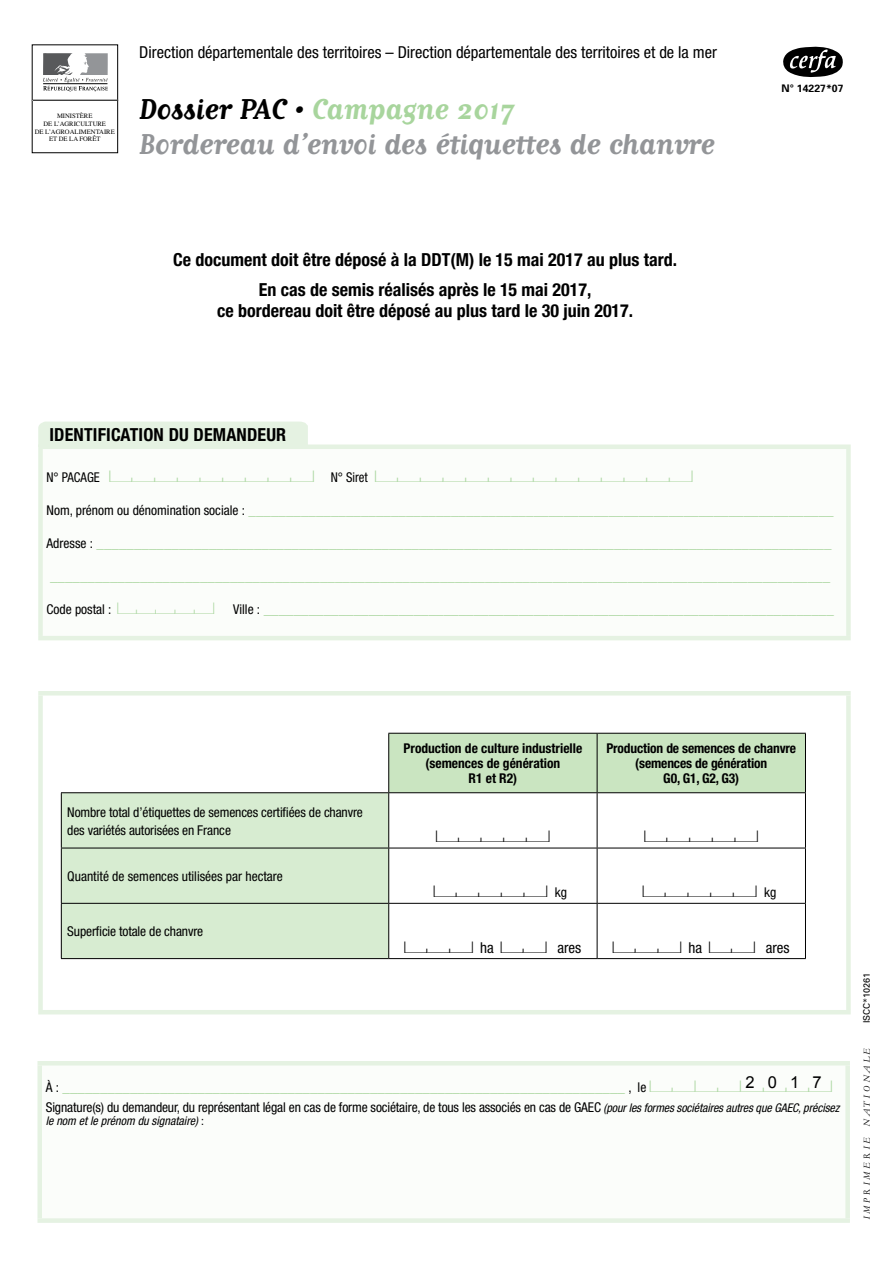
<style>
.page{position:relative;width:893px;height:1263px;background:#fff}
.page>*{position:absolute;margin:0;border:0;box-sizing:border-box;transform-origin:0 0}
.t1{font:700 33.75px/35.7px "Matrix Script";letter-spacing:-.01em;color:#939598}
.t2{font:700 condensed 18px/29.7px "Helvetica Neue";color:#000;text-align:center}
.t3{font:condensed 16.5px "Helvetica Neue";color:#000}
.t4{font:16.5px "Arial";color:#000}
.t5{font:condensed 15px "Helvetica Neue";color:#a8d59d}
.t6{font:15px "Casesaremplir";color:#a8d59d;scale:2 1}
.t7{font:15px "Casesaremplir";color:#000;scale:2 1}
.t8{font:condensed 15px "Helvetica Neue";color:#000}
.t9{font:condensed 13.5px/18px "Helvetica Neue";letter-spacing:-.01em;color:#000}
.t10{font:700 condensed 13.5px/15px "Helvetica Neue";color:#000;text-align:center}
.t11{font:italic condensed 12px "Helvetica Neue";letter-spacing:-.01em;color:#000}
.t12{font:700 10.5px "Univers";color:#000}
.t13{font:9px "Ligne Graphique";color:#000}
.t14{font:9px "Univers";color:#000}
.t15{font:6.6px/7.8px "Times";color:#000;text-align:center}
.s1{color:#000}
.s2{color:#a8d59d}
.s3{font-family:"Helvetica Neue";font-stretch:condensed;font-size:13.5px;color:#000}
.s4{font-size:13.5px;color:#000}
.s5{font-family:"Casesaremplir";font-stretch:normal;font-size:15px;color:#a8d59d}
.s6{font-family:"Helvetica Neue";font-stretch:condensed;font-size:13.5px}
.s7{font-family:"Casesaremplir";font-stretch:normal}
.s8{font-style:normal}
</style>
<div class="page">
<hr style="left:38px;top:691px;width:813px;height:4px;background:#e5f2e2">
<div style="left:38px;top:695px;width:5px;height:315px;background:#e5f2e2"></div>
<div style="left:846px;top:695px;width:5px;height:315px;background:#e5f2e2"></div>
<hr style="left:38px;top:1010px;width:813px;height:4px;background:#e5f2e2">
<svg style="left:783px;top:47px;width:60px;height:30px"></svg>
<svg style="left:43px;top:53px;width:65px;height:38px"></svg>
<hr style="left:33px;top:100px;width:85px;height:1px;background:#000">
<div style="left:389px;top:734px;width:416px;height:58px;background:#cae5c1"></div>
<div style="left:62px;top:793px;width:326px;height:165px;background:#d7ecd1"></div>
<hr style="left:388px;top:733px;width:209px;height:1px;background:#000">
<hr style="left:388px;top:734px;width:1px;height:58px;background:#000">
<hr style="left:597px;top:733px;width:209px;height:1px;background:#000">
<hr style="left:597px;top:734px;width:1px;height:58px;background:#000">
<hr style="left:805px;top:734px;width:1px;height:58px;background:#000">
<hr style="left:61px;top:792px;width:328px;height:1px;background:#000">
<hr style="left:61px;top:793px;width:1px;height:55px;background:#000">
<hr style="left:389px;top:792px;width:208px;height:1px;background:#000">
<hr style="left:388px;top:793px;width:1px;height:55px;background:#000">
<hr style="left:597px;top:792px;width:209px;height:1px;background:#000">
<hr style="left:597px;top:793px;width:1px;height:55px;background:#000">
<hr style="left:805px;top:793px;width:1px;height:55px;background:#000">
<hr style="left:61px;top:848px;width:328px;height:1px;background:#000">
<hr style="left:61px;top:848px;width:1px;height:55px;background:#000">
<hr style="left:389px;top:848px;width:208px;height:1px;background:#000">
<hr style="left:388px;top:848px;width:1px;height:55px;background:#000">
<hr style="left:597px;top:848px;width:209px;height:1px;background:#000">
<hr style="left:597px;top:848px;width:1px;height:55px;background:#000">
<hr style="left:805px;top:848px;width:1px;height:55px;background:#000">
<hr style="left:61px;top:903px;width:328px;height:1px;background:#000">
<hr style="left:61px;top:904px;width:1px;height:54px;background:#000">
<hr style="left:389px;top:903px;width:208px;height:1px;background:#000">
<hr style="left:388px;top:904px;width:1px;height:54px;background:#000">
<hr style="left:597px;top:903px;width:209px;height:1px;background:#000">
<hr style="left:597px;top:904px;width:1px;height:54px;background:#000">
<hr style="left:805px;top:904px;width:1px;height:54px;background:#000">
<hr style="left:61px;top:958px;width:328px;height:1px;background:#000">
<hr style="left:389px;top:958px;width:208px;height:1px;background:#000">
<hr style="left:597px;top:958px;width:209px;height:1px;background:#000">
<div style="left:38px;top:421px;width:270px;height:23px;background:#e5f2e2"></div>
<div style="left:41px;top:447px;width:807px;height:191px;background:#fbfdfa"></div>
<div style="left:38px;top:444px;width:813px;height:5px;background:#e5f2e2"></div>
<div style="left:38px;top:449px;width:5px;height:187px;background:#e5f2e2"></div>
<div style="left:846px;top:449px;width:5px;height:187px;background:#e5f2e2"></div>
<hr style="left:38px;top:636px;width:813px;height:4px;background:#e5f2e2">
<div style="left:40px;top:1063px;width:808px;height:157px;background:#fbfdfa"></div>
<div style="left:37px;top:1065px;width:5px;height:153px;background:#e5f2e2"></div>
<div style="left:845px;top:1065px;width:5px;height:153px;background:#e5f2e2"></div>
<div style="left:37px;top:1218px;width:813px;height:5px;background:#e5f2e2"></div>
<hr style="left:37px;top:1061px;width:813px;height:4px;background:#e5f2e2">
<p class="t15" style="left:35px;top:111px;width:82px">MINISTÈRE<br>DE L’AGRICULTURE<br>DE L’AGROALIMENTAIRE<br>ET DE LA FORÊT</p>
<p class="t3" style="left:139px;top:42px;width:579px">Direction départementale des territoires – Direction départementale des territoires et de la mer</p>
<h1 class="t1" style="left:139px;top:90px;width:577px"><span class="s1">Dossier PAC •</span> <span class="s2">Campagne 2017<br></span>Bordereau d’envoi des étiquettes de chanvre</h1>
<p class="t2" style="left:173px;top:245px;width:505px">Ce document doit être déposé à la DDT(M) le 15 mai 2017 au plus tard.<br>En cas de semis réalisés après le 15 mai 2017,</p>
<p class="t2" style="left:217px;top:296px;width:418px">ce bordereau doit être déposé au plus tard le 30 juin 2017.</p>
<p class="t12" style="left:781px;top:82px;width:63px">N° 14227*07</p>
<p class="t2" style="left:49px;top:420px;width:238px">IDENTIFICATION DU DEMANDEUR</p>
<p class="t6" style="left:47px;top:468px;width:325px"><span class="s3">N° Pacage</span> ABBBBBBBC <span class="s3">N° Siret</span> ABBBBBBBBBBBBC</p>
<p class="t5" style="left:47px;top:501px;width:789px"><span class="s4">Nom, prénom ou dénomination sociale :</span> ______________________________________________________________________________</p>
<p class="t5" style="left:47px;top:534px;width:787px"><span class="s4">Adresse :</span> __________________________________________________________________________________________________</p>
<p class="t5" style="left:50px;top:567px;width:781px">________________________________________________________________________________________________________</p>
<p class="t9" style="left:47px;top:600px;width:169px">Code postal : <span class="s5">ABBBC</span></p>
<p class="t5" style="left:233px;top:600px;width:602px"><span class="s4">Ville :</span> ____________________________________________________________________________</p>
<p class="t9" style="left:67px;top:803px;width:297px">Nombre total d’étiquettes de semences certifiées de chanvre des variétés autorisées en France</p>
<p class="t9" style="left:67px;top:867px;width:217px">Quantité de semences utilisées par hectare</p>
<p class="t9" style="left:67px;top:922px;width:137px">Superficie totale de chanvre</p>
<p class="t10" style="left:403px;top:741px;width:180px">Production de culture industrielle (semences de génération<br>R1 et R2)</p>
<p class="t10" style="left:606px;top:741px;width:191px">Production de semences de chanvre (semences de génération<br>G0, G1, G2, G3)</p>
<p class="t7" style="left:436px;top:828px;width:58px">ABBBE</p>
<p class="t7" style="left:644px;top:828px;width:58px">ABBBE</p>
<p class="t7" style="left:434px;top:883px;width:68px">ABBBE <span class="s6">kg</span></p>
<p class="t7" style="left:643px;top:883px;width:68px">ABBBE <span class="s6">kg</span></p>
<p class="t8" style="left:405px;top:939px;width:178px"><span class="s7">ABE</span> ha <span class="s7">AE</span> ares</p>
<p class="t8" style="left:613px;top:939px;width:178px"><span class="s7">ABE</span> ha <span class="s7">AE</span> ares</p>
<p class="t4" style="left:745px;top:1071px;width:78px">2 0 1 7</p>
<p class="t5" style="left:46px;top:1078px;width:788px"><span class="s4">À :</span> ___________________________________________________________________________ <span class="s4">, le</span> <span class="s7">ACBCBBBC</span></p>
<p class="t9" style="left:46px;top:1098px;width:536px">Signature(s) du demandeur, du représentant légal en cas de forme sociétaire, de tous les associés en cas de GAEC</p>
<p class="t11" style="left:604px;top:1100px;width:237px">(pour les formes sociétaires autres que GAEC, précisez</p>
<p class="t11" style="left:46px;top:1114px;width:160px">le nom et le prénom du signataire) <span class="s8">:</span></p>
<p class="t14" style="left:861px;top:1023px;width:52px;rotate:-90deg">ISCC*10261</p>
<p class="t13" style="left:862px;top:1220px;width:174px;rotate:-90deg">IMPRIMERIE NATIONALE</p>
</div>
